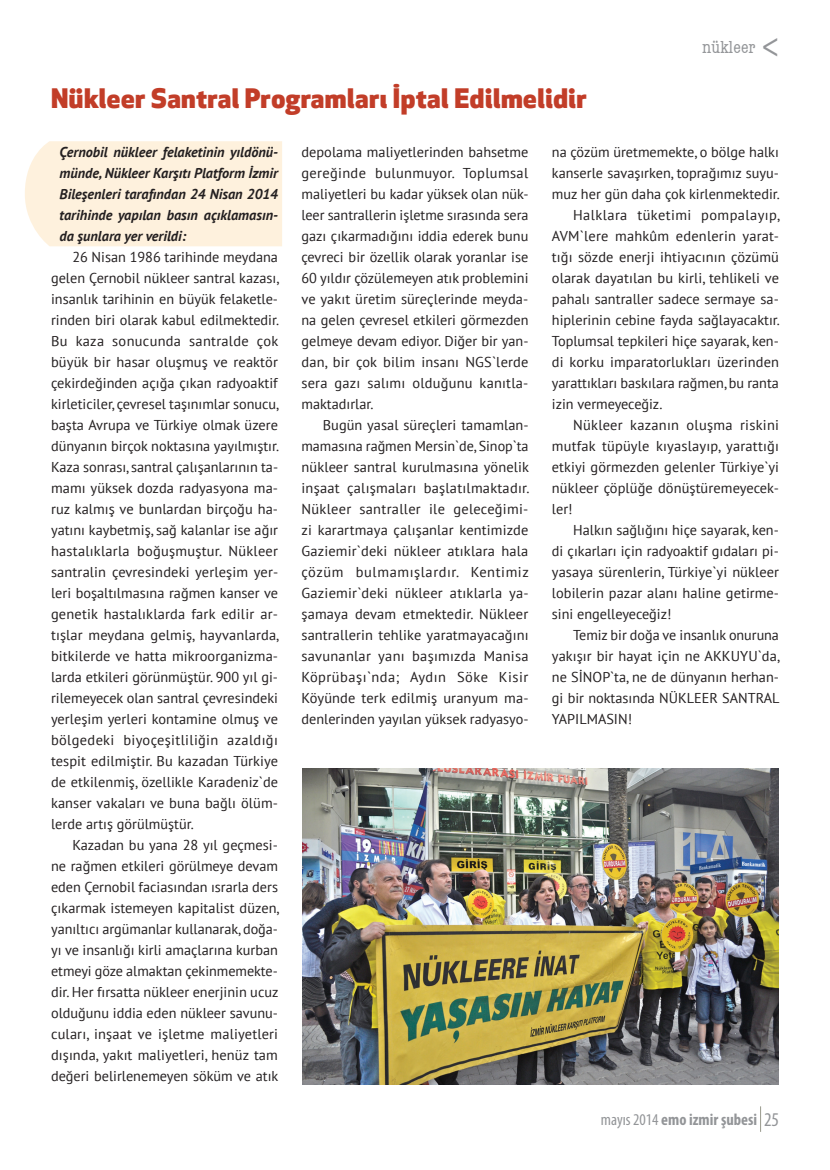
<style>
.page{position:relative;width:830px;height:1170px;background:#fff}
.page>*{position:absolute;margin:0;border:0;box-sizing:border-box;transform-origin:0 0}
.t1{font:800 26.25px "Apex New";letter-spacing:.02em;color:#c23d28}
.t2{font:condensed 18px "American Typewriter";letter-spacing:.01em;color:#939598}
.t3{font:700 condensed 16.5px "Myriad Pro";color:#939598}
.t4{font:14.25px/21px "PT Sans";color:#231f20;text-align:justify}
.t5{font:italic 700 14.25px/21px "PT Sans";color:#231f20;text-align:justify}
.t6{font:14.25px "PT Sans";letter-spacing:.03em;color:#231f20}
.t7{font:14.25px "PT Sans";letter-spacing:.02em;color:#231f20}
.s1{font-weight:400}
.s2{font-weight:400;font-size:19.5px}
</style>
<div class="page">
<div style="left:25px;top:141px;width:257px;height:105px;background:#fef1dd"></div>
<img style="left:302px;top:768px;width:476px;height:316px">
<h1 class="t1" style="left:51px;top:80px;width:536px">Nükleer Santral Programları İptal Edilmelidir</h1>
<p class="t2" style="left:702px;top:33px;width:55px">nükleer</p>
<p class="t5" style="left:60px;top:141px;width:220px">Çernobil nükleer felaketinin yıldönü&shy;münde, Nükleer Karşıtı Platform İzmir Bileşenleri tarafından 24 Nisan 2014 tarihinde yapılan basın açıklamasın&shy;da şunlara yer verildi:</p>
<p class="t4" style="left:51px;top:246px;width:229px;text-indent:21px">26 Nisan 1986 tarihinde meydana gelen Çernobil nükleer santral kazası, insanlık tarihinin en büyük felaketle&shy;rinden biri olarak kabul edilmektedir.<br>Bu kaza sonucunda santralde çok büyük bir hasar oluşmuş ve reaktör çekirdeğinden açığa çıkan radyoaktif kirleticiler, çevresel taşınımlar sonucu, başta Avrupa ve Türkiye olmak üzere dünyanın birçok noktasına yayılmıştır.<br>Kaza sonrası, santral çalışanlarının ta&shy;mamı yüksek dozda radyasyona ma&shy;ruz kalmış ve bunlardan birçoğu ha&shy;yatını kaybetmiş, sağ kalanlar ise ağır hastalıklarla boğuşmuştur. Nükleer santralin çevresindeki yerleşim yer&shy;leri boşaltılmasına rağmen kanser ve genetik hastalıklarda fark edilir ar&shy;tışlar meydana gelmiş, hayvanlarda, bitkilerde ve hatta mikroorganizma&shy;larda etkileri görünmüştür. 900 yıl gi&shy;rilemeyecek olan santral çevresindeki yerleşim yerleri kontamine olmuş ve bölgedeki biyoçeşitliliğin azaldığı tespit edilmiştir. Bu kazadan Türkiye de etkilenmiş, özellikle Karadeniz`de kanser vakaları ve buna bağlı ölüm&shy;lerde artış görülmüştür.</p>
<p class="t4" style="left:51px;top:834px;width:230px;text-indent:21px">Kazadan bu yana 28 yıl geçmesi&shy;ne rağmen etkileri görülmeye devam eden Çernobil faciasından ısrarla ders çıkarmak istemeyen kapitalist düzen, yanıltıcı argümanlar kullanarak, doğa&shy;yı ve insanlığı kirli amaçlarına kurban etmeyi göze almaktan çekinmemekte&shy;dir. Her fırsatta nükleer enerjinin ucuz olduğunu iddia eden nükleer savunu&shy;cuları, inşaat ve işletme maliyetleri dışında, yakıt maliyetleri, henüz tam değeri belirlenemeyen söküm ve atık</p>
<p class="t4" style="left:301px;top:141px;width:228px">depolama maliyetlerinden bahsetme gereğinde bulunmuyor. Toplumsal maliyetleri bu kadar yüksek olan nük&shy;leer santrallerin işletme sırasında sera gazı çıkarmadığını iddia ederek bunu çevreci bir özellik olarak yoranlar ise 60 yıldır çözülemeyen atık problemini ve yakıt üretim süreçlerinde meyda&shy;na gelen çevresel etkileri görmezden gelmeye devam ediyor. Diğer bir yan&shy;dan, bir çok bilim insanı NGS`lerde sera gazı salımı olduğunu kanıtla&shy;maktadırlar.</p>
<p class="t4" style="left:301px;top:414px;width:229px;text-indent:21px">Bugün yasal süreçleri tamamlan&shy;mamasına rağmen Mersin`de, Sinop`ta nükleer santral kurulmasına yönelik inşaat çalışmaları başlatılmaktadır.<br>Nükleer santraller ile geleceğimi&shy;zi karartmaya çalışanlar kentimizde Gaziemir`deki nükleer atıklara hala çözüm bulmamışlardır. Kentimiz Gaziemir`deki nükleer atıklarla ya&shy;şamaya devam etmektedir. Nükleer santrallerin tehlike yaratmayacağını savunanlar yanı başımızda Manisa Köprübaşı`nda; Aydın Söke Kisir Köyünde terk edilmiş uranyum ma&shy;denlerinden yayılan yüksek radyasyo-</p>
<p class="t4" style="left:551px;top:141px;width:228px">na çözüm üretmemekte, o bölge halkı</p>
<p class="t4" style="left:551px;top:162px;width:228px">kanserle savaşırken, toprağımız suyu-</p>
<p class="t4" style="left:551px;top:183px;width:229px">muz her gün daha çok kirlenmektedir.</p>
<p class="t6" style="left:573px;top:205px;width:208px">Halklara tüketimi pompalayıp,</p>
<p class="t4" style="left:551px;top:225px;width:228px">AVM`lere mahkûm edenlerin yarat-</p>
<p class="t4" style="left:551px;top:246px;width:228px">tığı sözde enerji ihtiyacının çözümü</p>
<p class="t4" style="left:551px;top:267px;width:228px">olarak dayatılan bu kirli, tehlikeli ve</p>
<p class="t4" style="left:551px;top:288px;width:228px">pahalı santraller sadece sermaye sa-</p>
<p class="t4" style="left:551px;top:309px;width:229px">hiplerinin cebine fayda sağlayacaktır.</p>
<p class="t4" style="left:551px;top:330px;width:228px">Toplumsal tepkileri hiçe sayarak, ken-</p>
<p class="t4" style="left:551px;top:351px;width:228px">di korku imparatorlukları üzerinden</p>
<p class="t4" style="left:551px;top:372px;width:228px">yarattıkları baskılara rağmen, bu ranta</p>
<p class="t4" style="left:551px;top:393px;width:112px">izin vermeyeceğiz.</p>
<p class="t7" style="left:573px;top:415px;width:207px">Nükleer kazanın oluşma riskini</p>
<p class="t4" style="left:551px;top:435px;width:228px">mutfak tüpüyle kıyaslayıp, yarattığı</p>
<p class="t4" style="left:551px;top:456px;width:228px">etkiyi görmezden gelenler Türkiye`yi</p>
<p class="t4" style="left:551px;top:477px;width:228px">nükleer çöplüğe dönüştüremeyecek-</p>
<p class="t4" style="left:551px;top:498px;width:22px">ler!</p>
<p class="t4" style="left:573px;top:519px;width:207px">Halkın sağlığını hiçe sayarak, ken-</p>
<p class="t4" style="left:551px;top:540px;width:228px">di çıkarları için radyoaktif gıdaları pi-</p>
<p class="t4" style="left:551px;top:561px;width:228px">yasaya sürenlerin, Türkiye`yi nükleer</p>
<p class="t4" style="left:551px;top:582px;width:228px">lobilerin pazar alanı haline getirme-</p>
<p class="t4" style="left:551px;top:603px;width:121px">sini engelleyeceğiz!</p>
<p class="t4" style="left:573px;top:624px;width:207px">Temiz bir doğa ve insanlık onuruna</p>
<p class="t4" style="left:551px;top:645px;width:229px">yakışır bir hayat için ne AKKUYU`da,</p>
<p class="t4" style="left:551px;top:666px;width:228px">ne SİNOP`ta, ne de dünyanın herhan-</p>
<p class="t4" style="left:551px;top:687px;width:229px">gi bir noktasında NÜKLEER SANTRAL</p>
<p class="t4" style="left:551px;top:708px;width:82px">YAPILMASIN!</p>
<p class="t3" style="left:600px;top:1109px;width:179px"><span class="s1">mayıs 2014</span> emo izmir şubesi <span class="s2">25</span></p>
</div>
